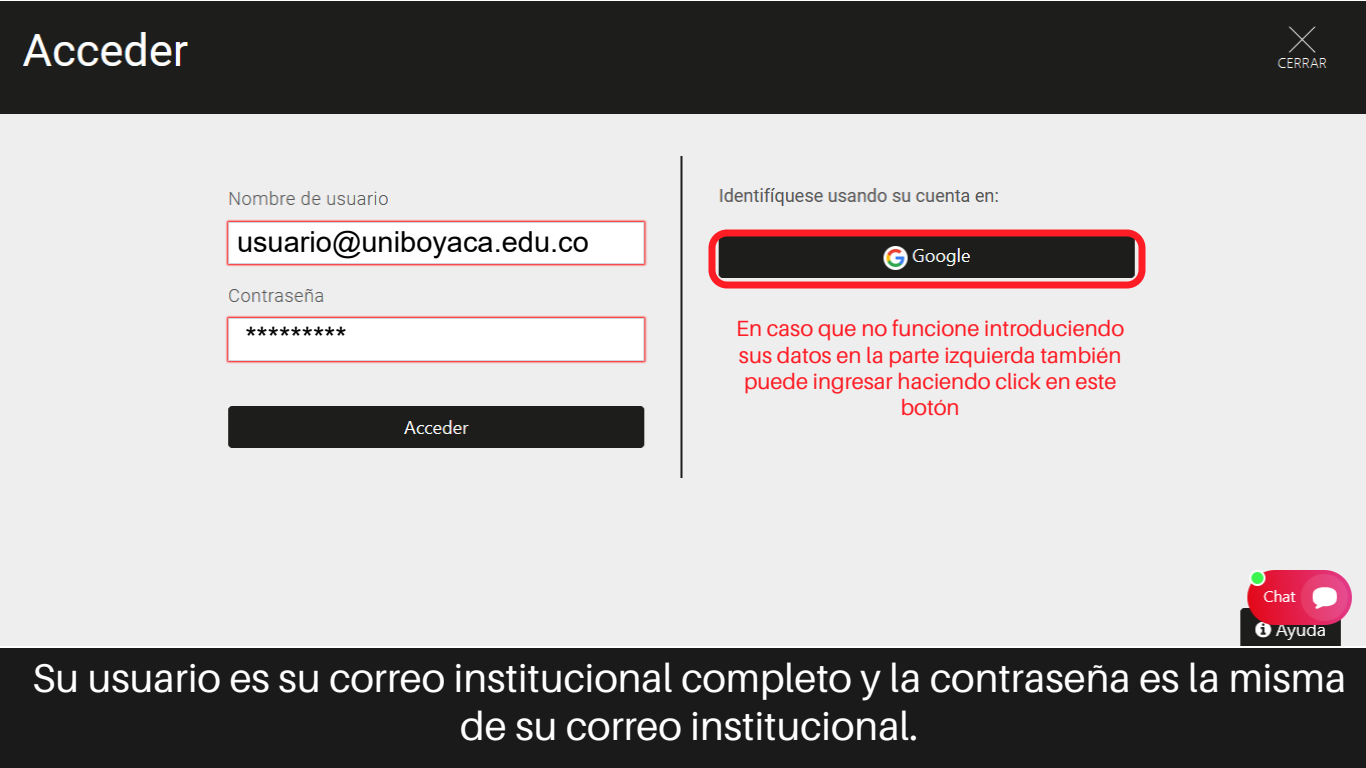
<style>
.page{position:relative;width:1366px;height:768px;background:#fff}
.page>*{position:absolute;margin:0;border:0;box-sizing:border-box;transform-origin:0 0}
.t1{font:40px/48px "Aileron";color:#fff;text-align:center}
.t2{font:29px "Arial";color:#000}
.t3{font:22px/26.4px "Aileron";color:#ff1d25;text-align:center}
</style>
<div class="page">
<div style="left:0;top:648px;width:1366px;height:120px;background:#1a1a1a"></div>
<img style="left:0;top:1px;width:1366px;height:645px">
<div style="left:708px;top:230px;width:438px;height:58px;border:7px solid #ff1d25;border-radius:15px"></div>
<h2 class="t2" style="left:237px;top:222px;width:353px">usuario@uniboyaca.edu.co</h2>
<h2 class="t2" style="left:245px;top:318px;width:103px">*********</h2>
<p class="t3" style="left:736px;top:316px;width:389px">En caso que no funcione introduciendo sus datos en la parte izquierda también puede ingresar haciendo click en este botón</p>
<h1 class="t1" style="left:32px;top:654px;width:1316px">Su usuario es su correo institucional completo y la contraseña es la misma de su correo institucional.</h1>
</div>
